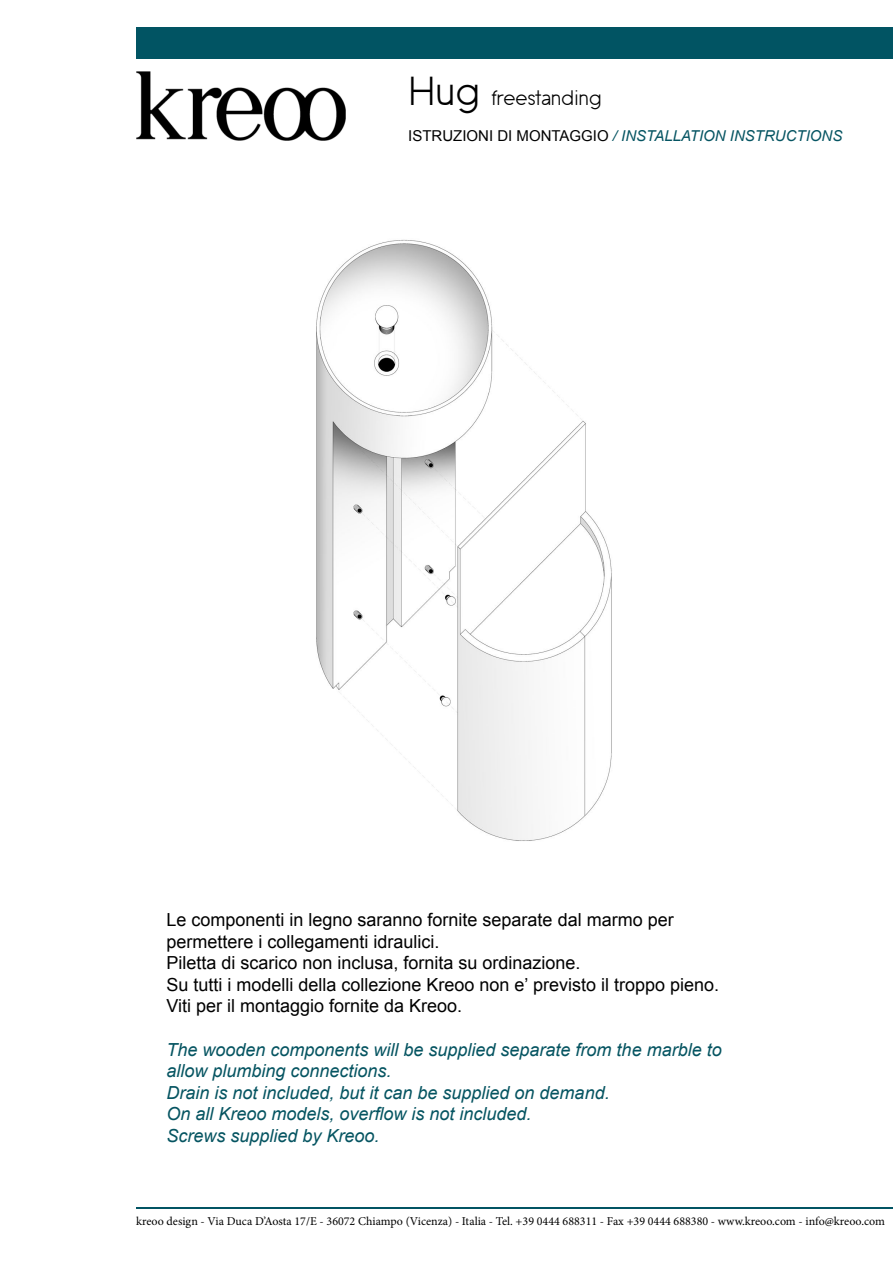
<style>
.page{position:relative;width:893px;height:1263px;background:#fff}
.page>*{position:absolute;margin:0;border:0;box-sizing:border-box;transform-origin:0 0}
.t1{font:21px "Mobile Sans";color:#000}
.t2{font:18px/21.6px "Arial";color:#000}
.t3{font:italic 18px/21.6px "Arial";color:#055461}
.t4{font:italic 15px "Arial";color:#055462}
.t5{font:12px "Minion Pro";color:#000}
.s1{font-size:40.5px}
.s2{font-style:normal;color:#000}
</style>
<div class="page">
<img style="left:136px;top:71px;width:210px;height:70px">
<hr style="left:136px;top:1207px;width:757px;height:2px;background:#015463">
<div style="left:150px;top:27px;width:743px;height:32px;background:#015463"></div>
<img style="left:316px;top:239px;width:296px;height:602px">
<p class="t1" style="left:408px;top:87px;width:195px"><span class="s1">Hug</span> freestanding</p>
<p class="t4" style="left:408px;top:126px;width:436px"><span class="s2">ISTRUZIONI DI MONTAGGIO</span> / INSTALLATION INSTRUCTIONS</p>
<p class="t2" style="left:166px;top:909px;width:554px">Le componenti in legno saranno fornite separate dal marmo per permettere i collegamenti idraulici.<br>Piletta di scarico non inclusa, fornita su ordinazione.<br>Su tutti i modelli della collezione Kreoo non e’ previsto il troppo pieno.<br>Viti per il montaggio fornite da Kreoo.</p>
<p class="t3" style="left:166px;top:1039px;width:557px">The wooden components will be supplied separate from the marble to allow plumbing connections.<br>Drain is not included, but it can be supplied on demand.<br>On all Kreoo models, overflow is not included.<br>Screws supplied by Kreoo.</p>
<p class="t5" style="left:136px;top:1213px;width:750px">kreoo design - Via Duca D’Aosta 17/E - 36072 Chiampo (Vicenza) - Italia - Tel. +39 0444 688311 - Fax +39 0444 688380 - www.kreoo.com - info@kreoo.com</p>
</div>
